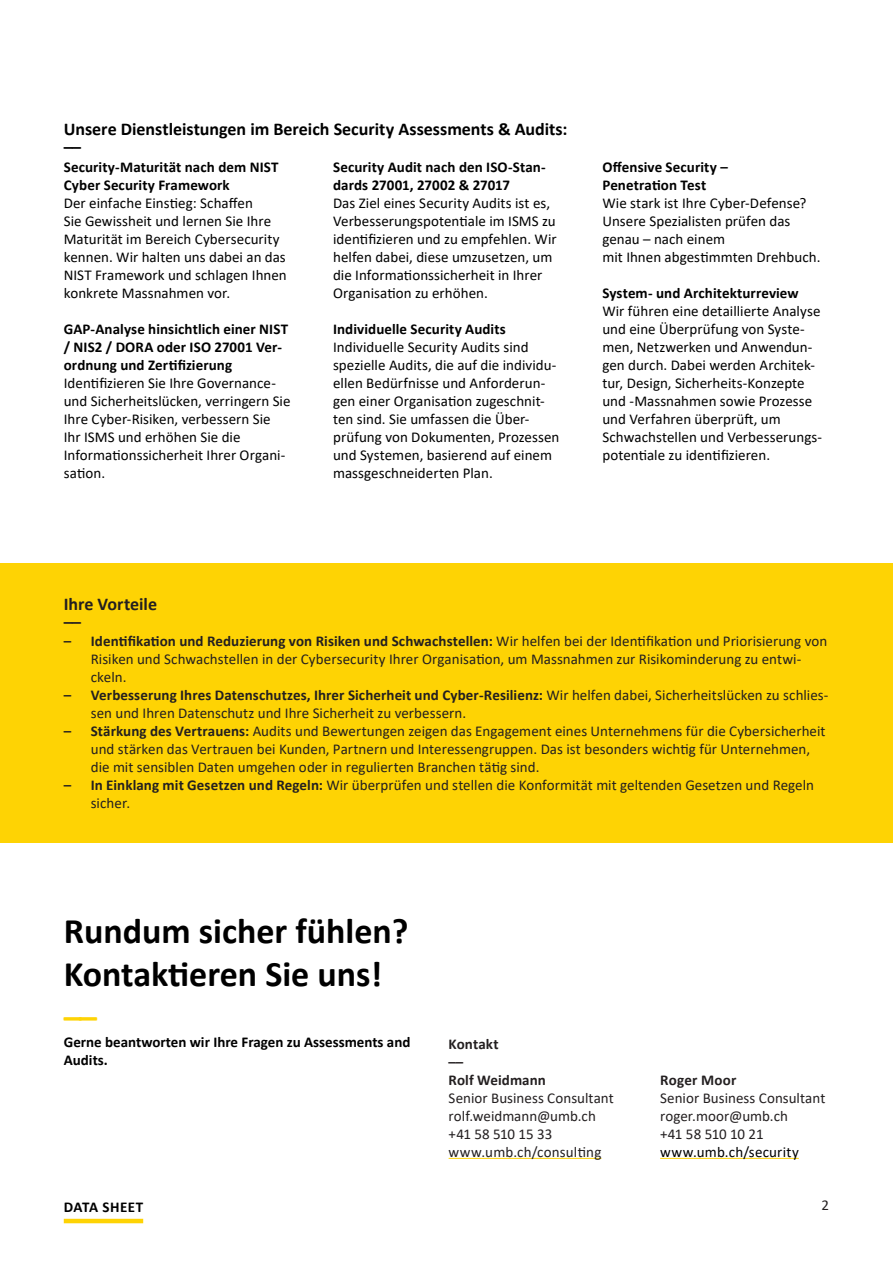
<style>
.page{position:relative;width:893px;height:1263px;background:#fff}
.page>*{position:absolute;margin:0;border:0;box-sizing:border-box;transform-origin:0 0}
.t1{font:700 36px/43.2px "Calibri";color:#000}
.t2{font:700 36px "Calibri";color:#fed304}
.t3{font:700 18px/18px "Calibri";color:#000}
.t4{font:700 18px/18px "Calibri";letter-spacing:-.005em;color:#231f20}
.t5{font:15px/18px "Calibri";color:#000}
.t6{font:15px/18px "Calibri";color:#231f20}
.t7{font:700 15px/18px "Calibri";letter-spacing:.005em;color:#000}
.t8{font:700 15px/18px "Calibri";letter-spacing:.005em;color:#231f20}
.t9{font:15px "Calibri";letter-spacing:.015em;color:#000001}
.t10{font:700 15px "Calibri";letter-spacing:.03em;color:#000}
.s1{font-weight:700}
</style>
<div class="page">
<hr style="left:64px;top:1219px;width:79px;height:4px;background:#fed304">
<hr style="left:660px;top:1158px;width:139px;height:1px;background:#fed304">
<div style="left:0;top:563px;width:893px;height:279px;background:#fed304"></div>
<hr style="left:449px;top:1158px;width:152px;height:1px;background:#fed304">
<p class="t3" style="left:64px;top:119px;width:505px">Unsere Dienstleistungen im Bereich Security Assessments &amp; Audits: ––</p>
<p class="t7" style="left:64px;top:158px;width:216px">Security-Maturität nach dem NIST<br>Cyber Security Framework</p>
<p class="t5" style="left:64px;top:194px;width:225px">Der einfache Einstieg: Schaffen<br>Sie Gewissheit und lernen Sie Ihre Maturität im Bereich Cybersecurity kennen. Wir halten uns dabei an das NIST Framework und schlagen Ihnen konkrete Massnahmen vor.</p>
<p class="t7" style="left:64px;top:320px;width:226px">GAP-Analyse hinsichtlich einer NIST / NIS2 / DORA oder ISO 27001 Ver&shy;ordnung und Zertifizierung</p>
<p class="t5" style="left:64px;top:374px;width:228px">Identifizieren Sie Ihre Governance&shy;und Sicherheitslücken, verringern Sie<br>Ihre Cyber-Risiken, verbessern Sie<br>Ihr ISMS und erhöhen Sie die<br>Informationssicherheit Ihrer Organi&shy;sation.</p>
<p class="t7" style="left:333px;top:158px;width:214px">Security Audit nach den ISO-Stan&shy;dards 27001, 27002 &amp; 27017</p>
<p class="t5" style="left:333px;top:194px;width:225px">Das Ziel eines Security Audits ist es, Verbesserungspotentiale im ISMS zu identifizieren und zu empfehlen. Wir helfen dabei, diese umzusetzen, um die Informationssicherheit in Ihrer Organisation zu erhöhen.</p>
<p class="t7" style="left:333px;top:320px;width:174px">Individuelle Security Audits</p>
<p class="t5" style="left:333px;top:338px;width:228px">Individuelle Security Audits sind spezielle Audits, die auf die individu&shy;ellen Bedürfnisse und Anforderun&shy;gen einer Organisation zugeschnit&shy;ten sind. Sie umfassen die Über&shy;prüfung von Dokumenten, Prozessen und Systemen, basierend auf einem massgeschneiderten Plan.</p>
<p class="t7" style="left:602px;top:158px;width:127px">Offensive Security –<br>Penetration Test</p>
<p class="t5" style="left:602px;top:194px;width:220px">Wie stark ist Ihre Cyber-Defense?<br>Unsere Spezialisten prüfen das genau – nach einem<br>mit Ihnen abgestimmten Drehbuch.</p>
<p class="t7" style="left:602px;top:284px;width:198px">System- und Architekturreview</p>
<p class="t5" style="left:602px;top:302px;width:221px">Wir führen eine detaillierte Analyse und eine Überprüfung von Syste&shy;men, Netzwerken und Anwendun&shy;gen durch. Dabei werden Architek&shy;tur, Design, Sicherheits-Konzepte und -Massnahmen sowie Prozesse und Verfahren überprüft, um Schwachstellen und Verbesserungs&shy;potentiale zu identifizieren.</p>
<p class="t4" style="left:64px;top:595px;width:95px">Ihre Vorteile ––</p>
<p class="t6" style="left:91px;top:631px;width:738px;text-indent:-27px"><span class="s1">– Identifikation und Reduzierung von Risiken und Schwachstellen:</span> Wir helfen bei der Identifikation und Priorisierung von<br>Risiken und Schwachstellen in der Cybersecurity Ihrer Organisation, um Massnahmen zur Risikominderung zu entwi&shy;ckeln.</p>
<p class="t6" style="left:91px;top:685px;width:739px;text-indent:-27px"><span class="s1">– Verbesserung Ihres Datenschutzes, Ihrer Sicherheit und Cyber-Resilienz:</span> Wir helfen dabei, Sicherheitslücken zu schlies&shy;sen und Ihren Datenschutz und Ihre Sicherheit zu verbessern.</p>
<p class="t6" style="left:91px;top:721px;width:736px;text-indent:-27px"><span class="s1">– Stärkung des Vertrauens:</span> Audits und Bewertungen zeigen das Engagement eines Unternehmens für die Cybersicherheit und stärken das Vertrauen bei Kunden, Partnern und Interessengruppen. Das ist besonders wichtig für Unternehmen, die mit sensiblen Daten umgehen oder in regulierten Branchen tätig sind.</p>
<p class="t6" style="left:91px;top:775px;width:725px;text-indent:-27px"><span class="s1">– In Einklang mit Gesetzen und Regeln:</span> Wir überprüfen und stellen die Konformität mit geltenden Gesetzen und Regeln sicher.</p>
<h1 class="t1" style="left:64px;top:909px;width:346px">Rundum sicher fühlen?<br>Kontaktieren Sie uns!</h1>
<h1 class="t2" style="left:64px;top:992px;width:35px">––</h1>
<p class="t7" style="left:64px;top:1033px;width:348px">Gerne beantworten wir Ihre Fragen zu Assessments and<br>Audits.</p>
<p class="t8" style="left:449px;top:1034px;width:99px">Kontakt<br>––<br>Rolf Weidmann</p>
<p class="t6" style="left:449px;top:1088px;width:167px">Senior Business Consultant rolf.weidmann@umb.ch +41 58 510 15 33 www.umb.ch/consulting</p>
<p class="t8" style="left:660px;top:1070px;width:78px">Roger Moor</p>
<p class="t6" style="left:660px;top:1088px;width:167px">Senior Business Consultant roger.moor@umb.ch<br>+41 58 510 10 21</p>
<p class="t9" style="left:660px;top:1141px;width:140px">www.umb.ch/security</p>
<p class="t10" style="left:64px;top:1196px;width:81px">DATA SHEET</p>
<p class="t6" style="left:822px;top:1196px;width:9px">2</p>
</div>
